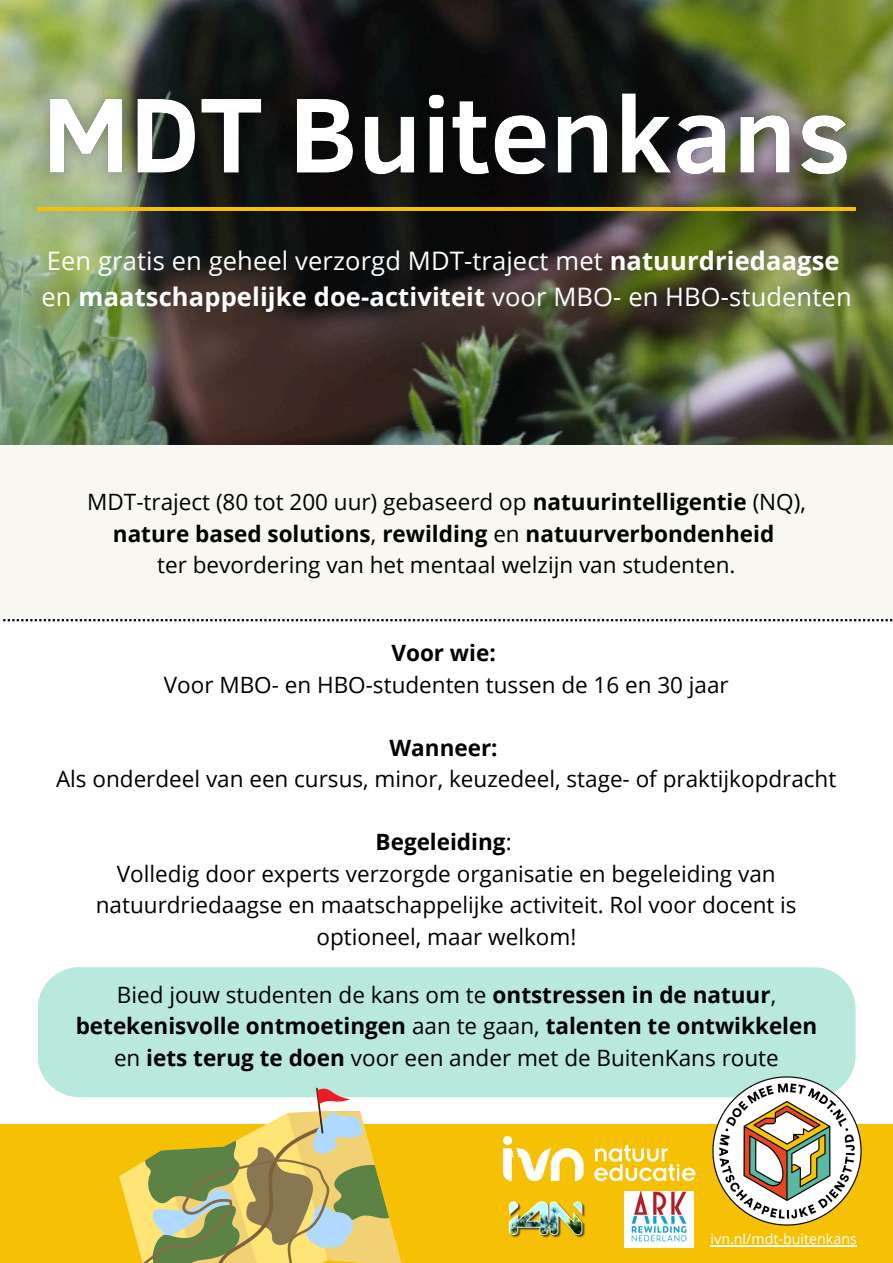
<style>
.page{position:relative;width:893px;height:1263px;background:#fff}
.page>*{position:absolute;margin:0;border:0;box-sizing:border-box;transform-origin:0 0}
.t1{font:25.5px/35.4px "Open Sans";letter-spacing:.005em;color:#fff}
.t2{font:22.5px/31.5px "Open Sans";color:#000;text-align:center}
.t3{font:700 22.5px/31.5px "Open Sans";color:#000;text-align:center}
.t4{font:14.25px "Open Sans";color:#fff}
.s1{font-weight:700}
.s2{font-weight:400}
</style>
<div class="page">
<div style="left:0;top:352px;width:893px;height:268px;background:#f8f7f1"></div>
<img style="left:0;top:0;width:893px;height:444px">
<div style="left:0;top:1125px;width:893px;height:138px;background:#f6c105"></div>
<div style="left:38px;top:967px;width:817px;height:130px;background:#b9e8dc"></div>
<hr style="left:38px;top:208px;width:817px;height:2px;background:#f6c105">
<img style="left:624px;top:1191px;width:70px;height:56px">
<img style="left:508px;top:1201px;width:77px;height:37px">
<img style="left:503px;top:1135px;width:193px;height:47px">
<svg style="left:119px;top:1088px;width:283px;height:175px"></svg>
<img style="left:710px;top:1074px;width:153px;height:152px">
<svg style="left:3px;top:619px;width:890px;height:2px"></svg>
<hr style="left:710px;top:1245px;width:147px;height:1px;background:#fff">
<img style="left:24px;top:55px;width:849px;height:149px">
<h3 class="t1" style="left:42px;top:243px;width:811px">Een gratis en geheel verzorgd MDT-traject met <span class="s1">natuurdriedaagse </span>en <span class="s1">maatschappelijke doe-activiteit</span> voor MBO- en HBO-studenten</h3>
<p class="t2" style="left:87px;top:486px;width:720px">MDT-traject (80 tot 200 uur) gebaseerd op <span class="s1">natuurintelligentie</span> (NQ), <span class="s1">nature based solutions</span>, <span class="s1">rewilding</span> en <span class="s1">natuurverbondenheid<br></span>ter bevordering van het mentaal welzijn van studenten.</p>
<p class="t2" style="left:164px;top:637px;width:566px"><span class="s1">Voor wie:<br></span>Voor MBO- en HBO-studenten tussen de 16 en 30 jaar</p>
<p class="t2" style="left:56px;top:731px;width:782px"><span class="s1">Wanneer:<br></span>Als onderdeel van een cursus, minor, keuzedeel, stage- of praktijkopdracht</p>
<p class="t2" style="left:96px;top:826px;width:702px"><span class="s1">Begeleiding</span>:<br>Volledig door experts verzorgde organisatie en begeleiding van natuurdriedaagse en maatschappelijke activiteit. Rol voor docent is optioneel, maar welkom!</p>
<h3 class="t3" style="left:76px;top:978px;width:743px"><span class="s2">Bied jouw studenten de kans om te</span> ontstressen in de natuur<span class="s2">, </span>betekenisvolle ontmoetingen <span class="s2">aan te gaan,</span> talenten te ontwikkelen <span class="s2">en</span> iets terug te doen <span class="s2">voor een ander met de BuitenKans route</span></h3>
<h3 class="t4" style="left:710px;top:1228px;width:148px">ivn.nl/mdt-buitenkans</h3>
</div>
